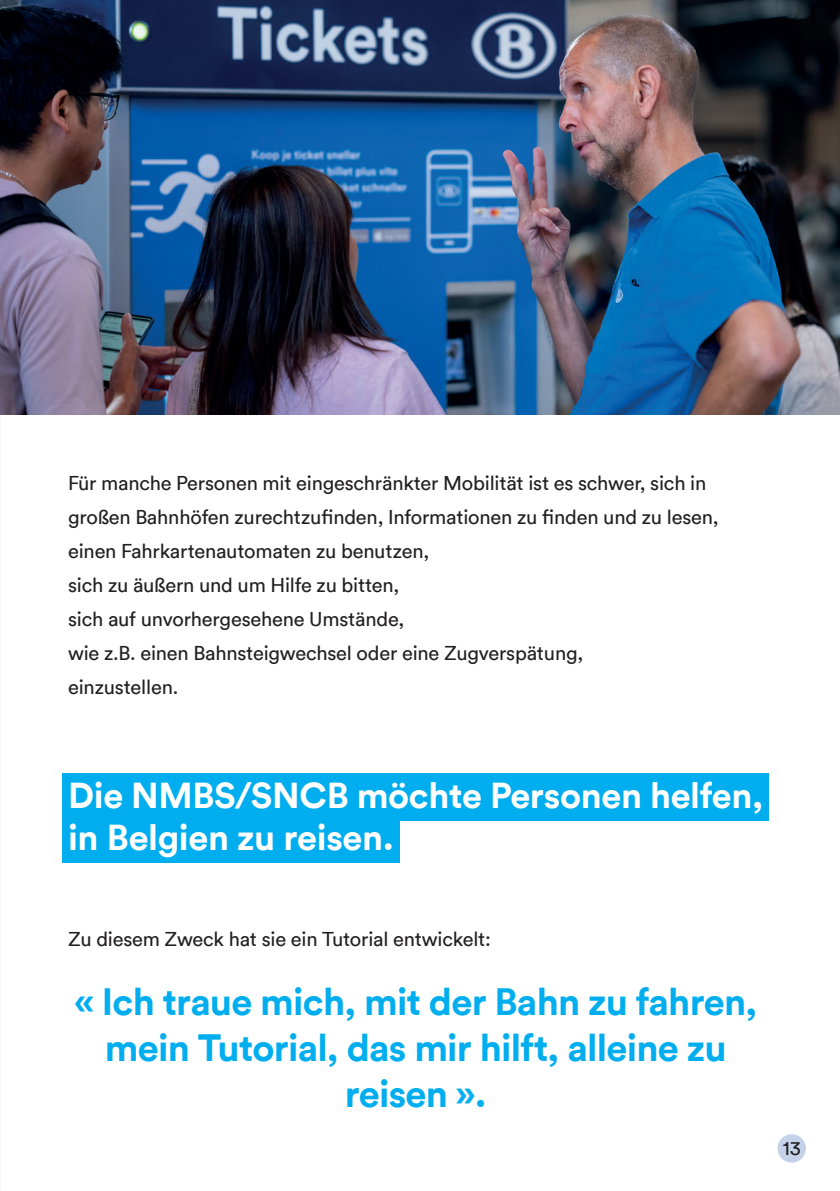
<style>
.page{position:relative;width:840px;height:1191px;background:#fff}
.page>*{position:absolute;margin:0;border:0;box-sizing:border-box;transform-origin:0 0}
.t1{font:700 38px/45.6px "Circular";letter-spacing:-.02em;color:#00aeef;text-align:center}
.t2{font:700 36px/42px "Circular";letter-spacing:-.01em;color:#fff}
.t3{font:20px/34px "Circular";letter-spacing:-.01em;color:#231f20}
</style>
<div class="page">
<div style="left:62px;top:773px;width:707px;height:47px;background:#00aeef"></div>
<div style="left:62px;top:815px;width:338px;height:47px;background:#00aeef"></div>
<div style="left:777px;top:1134px;width:28px;height:28px;background:#c4d2e9;border-radius:50%"></div>
<img style="left:0;top:0;width:839px;height:415px">
<p class="t3" style="left:68px;top:465px;width:651px">Für manche Personen mit eingeschränkter Mobilität ist es schwer, sich in großen Bahnhöfen zurechtzufinden, Informationen zu finden und zu lesen, einen Fahrkartenautomaten zu benutzen,<br>sich zu äußern und um Hilfe zu bitten,<br>sich auf unvorhergesehene Umstände,<br>wie z.B. einen Bahnsteigwechsel oder eine Zugverspätung,<br>einzustellen.</p>
<h2 class="t2" style="left:68px;top:773px;width:696px">Die NMBS/SNCB möchte Personen helfen, in Belgien zu reisen.</h2>
<p class="t3" style="left:68px;top:921px;width:424px">Zu diesem Zweck hat sie ein Tutorial entwickelt:</p>
<h1 class="t1" style="left:74px;top:978px;width:684px">« Ich traue mich, mit der Bahn zu fahren, mein Tutorial, das mir hilft, alleine zu reisen ».</h1>
<p class="t3" style="left:782px;top:1131px;width:20px">13</p>
</div>
